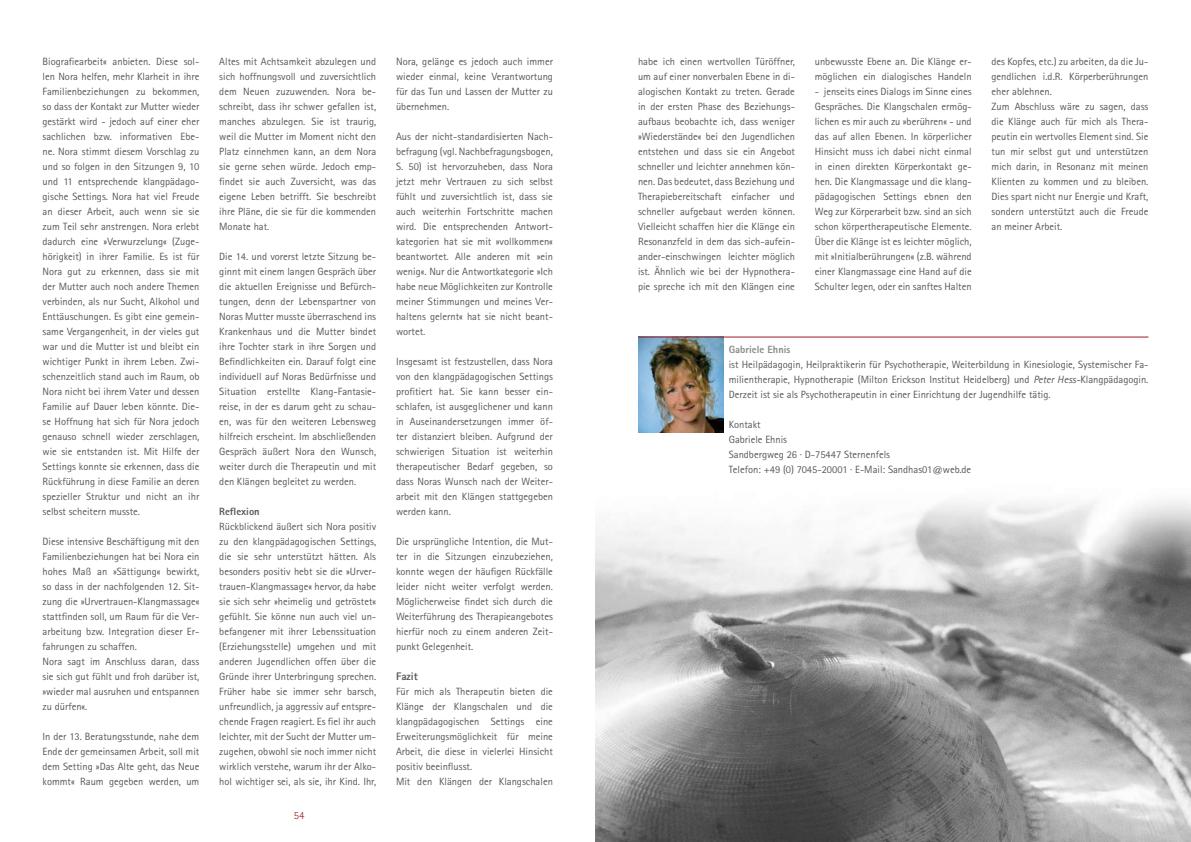
<style>
.page{position:relative;width:1191px;height:842px;background:#fff}
.page>*{position:absolute;margin:0;border:0;box-sizing:border-box;transform-origin:0 0}
.t1{font:800 11px "Rotis Sans Serif";color:#58585a}
.t2{font:300 11px "Rotis Sans Serif";color:#9a1c22}
.t3{font:10.5px/15px "Rotis Sans Serif";color:#58585a;text-align:justify}
.t4{font:800 10.5px "Rotis Sans Serif";color:#878889}
.t5{font:800 10.5px "Rotis Sans Serif";color:#58585a}
.s1{font-style:italic}
</style>
<div class="page">
<img style="left:595px;top:500px;width:596px;height:342px">
<img style="left:638px;top:338px;width:85px;height:95px">
<hr style="left:638px;top:337px;width:510px;height:1px;background:#9a1c22">
<p class="t3" style="left:43px;top:54px;width:158px">Biografiearbeit« anbieten. Diese sol&shy;len Nora helfen, mehr Klarheit in ihre Familienbeziehungen zu bekommen, so dass der Kontakt zur Mutter wieder gestärkt wird - jedoch auf einer eher sachlichen bzw. informativen Ebe&shy;ne. Nora stimmt diesem Vorschlag zu und so folgen in den Sitzungen 9, 10 und 11 entsprechende klangpädago&shy;gische Settings. Nora hat viel Freude an dieser Arbeit, auch wenn sie sie zum Teil sehr anstrengen. Nora erlebt dadurch eine »Verwurzelung« (Zuge&shy;hörigkeit) in ihrer Familie. Es ist für Nora gut zu erkennen, dass sie mit der Mutter auch noch andere Themen verbinden, als nur Sucht, Alkohol und Enttäuschungen. Es gibt eine gemein&shy;same Vergangenheit, in der vieles gut war und die Mutter ist und bleibt ein wichtiger Punkt in ihrem Leben. Zwi&shy;schenzeitlich stand auch im Raum, ob Nora nicht bei ihrem Vater und dessen Familie auf Dauer leben könnte. Die&shy;se Hoffnung hat sich für Nora jedoch genauso schnell wieder zerschlagen, wie sie entstanden ist. Mit Hilfe der Settings konnte sie erkennen, dass die Rückführung in diese Familie an deren spezieller Struktur und nicht an ihr selbst scheitern musste.</p>
<p class="t3" style="left:43px;top:534px;width:158px;text-align:left">Diese intensive Beschäftigung mit den Familienbeziehungen hat bei Nora ein hohes Maß an »Sättigung« bewirkt, so dass in der nachfolgenden 12. Sit&shy;zung die »Urvertrauen-Klangmassage« stattfinden soll, um Raum für die Ver&shy;arbeitung bzw. Integration dieser Er&shy;fahrungen zu schaffen.<br>Nora sagt im Anschluss daran, dass sie sich gut fühlt und froh darüber ist, »wieder mal ausruhen und entspannen zu dürfen«.</p>
<p class="t3" style="left:43px;top:729px;width:158px">In der 13. Beratungsstunde, nahe dem Ende der gemeinsamen Arbeit, soll mit dem Setting »Das Alte geht, das Neue kommt« Raum gegeben werden, um</p>
<p class="t3" style="left:219px;top:54px;width:158px">Altes mit Achtsamkeit abzulegen und sich hoffnungsvoll und zuversichtlich dem Neuen zuzuwenden. Nora be&shy;schreibt, dass ihr schwer gefallen ist, manches abzulegen. Sie ist traurig, weil die Mutter im Moment nicht den Platz einnehmen kann, an dem Nora sie gerne sehen würde. Jedoch emp&shy;findet sie auch Zuversicht, was das eigene Leben betrifft. Sie beschreibt ihre Pläne, die sie für die kommenden Monate hat.</p>
<p class="t3" style="left:219px;top:249px;width:158px">Die 14. und vorerst letzte Sitzung be&shy;ginnt mit einem langen Gespräch über die aktuellen Ereignisse und Befürch&shy;tungen, denn der Lebenspartner von Noras Mutter musste überraschend ins Krankenhaus und die Mutter bindet ihre Tochter stark in ihre Sorgen und Befindlichkeiten ein. Darauf folgt eine individuell auf Noras Bedürfnisse und Situation erstellte Klang-Fantasie&shy;reise, in der es darum geht zu schau&shy;en, was für den weiteren Lebensweg hilfreich erscheint. Im abschließenden Gespräch äußert Nora den Wunsch, weiter durch die Therapeutin und mit den Klängen begleitet zu werden.</p>
<p class="t5" style="left:219px;top:504px;width:42px">Reflexion</p>
<p class="t3" style="left:219px;top:519px;width:158px">Rückblickend äußert sich Nora positiv zu den klangpädagogischen Settings, die sie sehr unterstützt hätten. Als besonders positiv hebt sie die »Urver&shy;trauen-Klangmassage« hervor, da habe sie sich sehr »heimelig und getröstet« gefühlt. Sie könne nun auch viel un&shy;befangener mit ihrer Lebenssituation (Erziehungsstelle) umgehen und mit anderen Jugendlichen offen über die Gründe ihrer Unterbringung sprechen.<br>Früher habe sie immer sehr barsch, unfreundlich, ja aggressiv auf entspre&shy;chende Fragen reagiert. Es fiel ihr auch leichter, mit der Sucht der Mutter um&shy;zugehen, obwohl sie noch immer nicht wirklich verstehe, warum ihr der Alko&shy;hol wichtiger sei, als sie, ihr Kind. Ihr,</p>
<p class="t2" style="left:294px;top:809px;width:6px">54</p>
<p class="t3" style="left:396px;top:54px;width:158px">Nora, gelänge es jedoch auch immer wieder einmal, keine Verantwortung für das Tun und Lassen der Mutter zu übernehmen.</p>
<p class="t3" style="left:396px;top:129px;width:158px">Aus der nicht-standardisierten Nach&shy;befragung (vgl. Nachbefragungsbogen, S. 50) ist hervorzuheben, dass Nora jetzt mehr Vertrauen zu sich selbst fühlt und zuversichtlich ist, dass sie auch weiterhin Fortschritte machen wird. Die entsprechenden Antwort&shy;kategorien hat sie mit »vollkommen« beantwortet. Alle anderen mit »ein wenig«. Nur die Antwortkategorie »Ich habe neue Möglichkeiten zur Kontrolle meiner Stimmungen und meines Ver&shy;haltens gelernt« hat sie nicht beant&shy;wortet.</p>
<p class="t3" style="left:396px;top:354px;width:158px">Insgesamt ist festzustellen, dass Nora von den klangpädagogischen Settings profitiert hat. Sie kann besser ein&shy;schlafen, ist ausgeglichener und kann in Auseinandersetzungen immer öf&shy;ter distanziert bleiben. Aufgrund der schwierigen Situation ist weiterhin therapeutischer Bedarf gegeben, so dass Noras Wunsch nach der Weiter&shy;arbeit mit den Klängen stattgegeben werden kann.</p>
<p class="t3" style="left:396px;top:534px;width:158px">Die ursprüngliche Intention, die Mut&shy;ter in die Sitzungen einzubeziehen, konnte wegen der häufigen Rückfälle leider nicht weiter verfolgt werden.<br>Möglicherweise findet sich durch die Weiterführung des Therapieangebotes hierfür noch zu einem anderen Zeit&shy;punkt Gelegenheit.</p>
<p class="t1" style="left:396px;top:669px;width:23px">Fazit</p>
<p class="t3" style="left:396px;top:684px;width:158px;text-align:left">Für mich als Therapeutin bieten die Klänge der Klangschalen und die klangpädagogischen Settings eine Erweiterungsmöglichkeit für meine Arbeit, die diese in vielerlei Hinsicht positiv beeinflusst.<br>Mit den Klängen der Klangschalen</p>
<p class="t3" style="left:638px;top:54px;width:158px">habe ich einen wertvollen Türöffner, um auf einer nonverbalen Ebene in di&shy;alogischen Kontakt zu treten. Gerade in der ersten Phase des Beziehungs&shy;aufbaus beobachte ich, dass weniger »Wiederstände« bei den Jugendlichen entstehen und dass sie ein Angebot schneller und leichter annehmen kön&shy;nen. Das bedeutet, dass Beziehung und Therapiebereitschaft einfacher und schneller aufgebaut werden können.<br>Vielleicht schaffen hier die Klänge ein Resonanzfeld in dem das sich-aufein&shy;ander-einschwingen leichter möglich ist. Ähnlich wie bei der Hypnothera&shy;pie spreche ich mit den Klängen eine</p>
<p class="t3" style="left:814px;top:54px;width:158px">unbewusste Ebene an. Die Klänge er&shy;möglichen ein dialogisches Handeln</p>
<p class="t3" style="left:814px;top:84px;width:158px">- jenseits eines Dialogs im Sinne eines Gespräches. Die Klangschalen ermög&shy;lichen es mir auch zu »berühren« - und das auf allen Ebenen. In körperlicher Hinsicht muss ich dabei nicht einmal in einen direkten Körperkontakt ge&shy;hen. Die Klangmassage und die klang&shy;pädagogischen Settings ebnen den Weg zur Körperarbeit bzw. sind an sich schon körpertherapeutische Elemente.<br>Über die Klänge ist es leichter möglich, mit »Initialberührungen« (z.B. während einer Klangmassage eine Hand auf die Schulter legen, oder ein sanftes Halten</p>
<p class="t3" style="left:991px;top:54px;width:158px;text-align:left">des Kopfes, etc.) zu arbeiten, da die Ju&shy;gendlichen i.d.R. Körperberührungen eher ablehnen.<br>Zum Abschluss wäre zu sagen, dass die Klänge auch für mich als Thera&shy;peutin ein wertvolles Element sind. Sie tun mir selbst gut und unterstützen mich darin, in Resonanz mit meinen Klienten zu kommen und zu bleiben.<br>Dies spart nicht nur Energie und Kraft, sondern unterstützt auch die Freude an meiner Arbeit.</p>
<p class="t4" style="left:729px;top:343px;width:63px">Gabriele Ehnis</p>
<p class="t3" style="left:729px;top:357px;width:421px">ist Heilpädagogin, Heilpraktikerin für Psychotherapie, Weiterbildung in Kinesiologie, Systemischer Fa&shy;milientherapie, Hypnotherapie (Milton Erickson Institut Heidelberg) und <span class="s1">Peter Hess-</span>Klangpädagogin.<br>Derzeit ist sie als Psychotherapeutin in einer Einrichtung der Jugendhilfe tätig.</p>
<p class="t3" style="left:729px;top:417px;width:244px;text-align:left">Kontakt<br>Gabriele Ehnis<br>Sandbergweg 26 ∙ D-75447 Sternenfels<br>Telefon: +49 (0) 7045-20001 ∙ E-Mail: Sandhas01@web.de</p>
</div>
